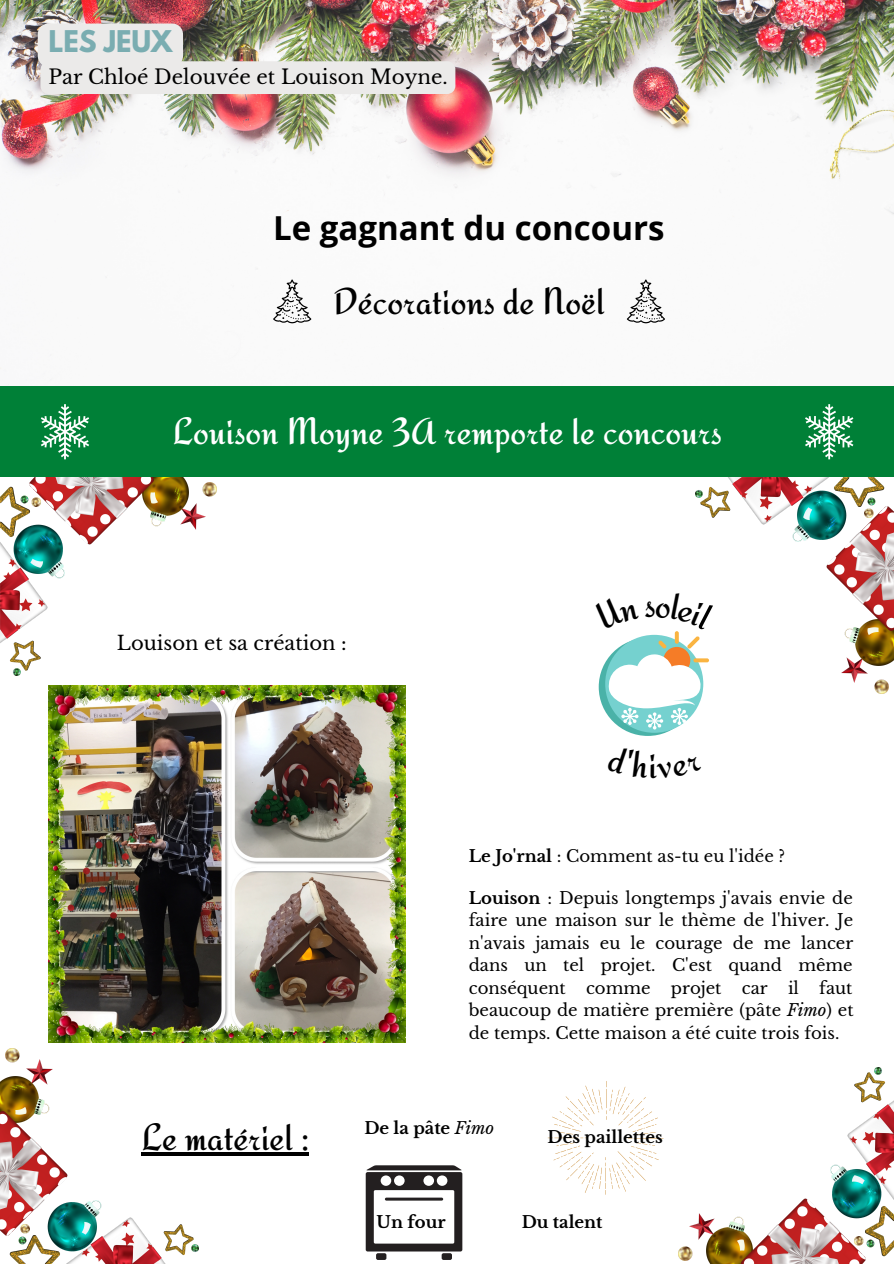
<style>
.page{position:relative;width:894px;height:1264px;background:#fff}
.page>*{position:absolute;margin:0;border:0;box-sizing:border-box;transform-origin:0 0}
.t1{font:37.5px "Redressed";color:#fff}
.t2{font:37.5px "Redressed";color:#000}
.t3{font:700 33px "Open Sans";color:#000}
.t4{font:700 26.55px "League Spartan";color:#7aadb1}
.t5{font:19.8px "Libre Baskerville";color:#000}
.t6{font:19.5px "Libre Baskerville";color:#000}
.t7{font:16.5px/22.5px "Libre Baskerville";color:#000;text-align:justify}
.t8{font:700 16.5px "Libre Baskerville";color:#000}
.s1{font-weight:700}
.s2{font-style:italic}
.s3{font-weight:400;font-style:italic}
</style>
<div class="page">
<img style="left:0;top:0;width:893px;height:385px">
<svg style="left:273px;top:279px;width:38px;height:44px"></svg>
<svg style="left:626px;top:279px;width:38px;height:44px"></svg>
<div style="left:0;top:386px;width:893px;height:90px;background:#008037"></div>
<svg style="left:41px;top:404px;width:48px;height:55px"></svg>
<svg style="left:805px;top:404px;width:48px;height:55px"></svg>
<svg style="left:598px;top:638px;width:98px;height:98px"></svg>
<svg style="left:674px;top:631px;width:4px;height:12px"></svg>
<svg style="left:607px;top:636px;width:96px;height:93px"></svg>
<img style="left:678px;top:1067px;width:215px;height:196px">
<img style="left:0;top:1048px;width:199px;height:215px">
<img style="left:0;top:477px;width:216px;height:198px">
<img style="left:695px;top:477px;width:198px;height:216px">
<img style="left:48px;top:685px;width:357px;height:357px">
<svg style="left:547px;top:1081px;width:116px;height:113px"></svg>
<div style="left:365px;top:1172px;width:97px;height:79px;background:#231f20;border-radius:2px"></div>
<div style="left:373px;top:1190px;width:81px;height:53px;background:#fff"></div>
<hr style="left:385px;top:1197px;width:58px;height:3px;background:#231f20;border-radius:2px">
<div style="left:441px;top:1253px;width:11px;height:6px;background:#231f20;border-radius:2px"></div>
<div style="left:376px;top:1253px;width:10px;height:6px;background:#231f20;border-radius:2px"></div>
<svg style="left:366px;top:1165px;width:95px;height:5px"></svg>
<div style="left:380px;top:1175px;width:11px;height:10px;background:#fff;border-radius:50%"></div>
<div style="left:394px;top:1175px;width:10px;height:10px;background:#fff;border-radius:50%"></div>
<div style="left:423px;top:1175px;width:11px;height:10px;background:#fff;border-radius:50%"></div>
<div style="left:436px;top:1175px;width:11px;height:10px;background:#fff;border-radius:50%"></div>
<img style="left:38px;top:24px;width:417px;height:70px">
<hr style="left:141px;top:1152px;width:168px;height:3px;background:#000">
<svg style="left:695px;top:592px;width:20px;height:38px"></svg>
<p class="t4" style="left:48px;top:29px;width:125px">LES JEUX</p>
<p class="t5" style="left:48px;top:65px;width:401px">Par Chloé Delouvée et Louison Moyne.</p>
<p class="t3" style="left:273px;top:204px;width:393px">Le gagnant du concours</p>
<p class="t2" style="left:333px;top:279px;width:273px">Décorations de Noël</p>
<p class="t1" style="left:172px;top:409px;width:550px">Louison Moyne 3A remporte le concours</p>
<p class="t6" style="left:117px;top:631px;width:231px">Louison et sa création :</p>
<p class="t7" style="left:468px;top:845px;width:318px"><span class="s1">Le Jo'rnal</span> : Comment as-tu eu l'idée ?</p>
<p class="t7" style="left:468px;top:886px;width:386px"><span class="s1">Louison</span> : Depuis longtemps j'avais envie de faire une maison sur le thème de l'hiver. Je n'avais jamais eu le courage de me lancer dans un tel projet. C'est quand même conséquent comme projet car il faut beaucoup de matière première (pâte <span class="s2">Fimo</span>) et de temps. Cette maison a été cuite trois fois.</p>
<p class="t2" style="left:141px;top:1115px;width:169px">Le matériel :</p>
<p class="t8" style="left:364px;top:1117px;width:131px">De la pâte <span class="s3">Fimo</span></p>
<p class="t8" style="left:547px;top:1127px;width:117px">Des paillettes</p>
<p class="t8" style="left:376px;top:1211px;width:71px">Un four</p>
<p class="t8" style="left:521px;top:1211px;width:82px">Du talent</p>
</div>
